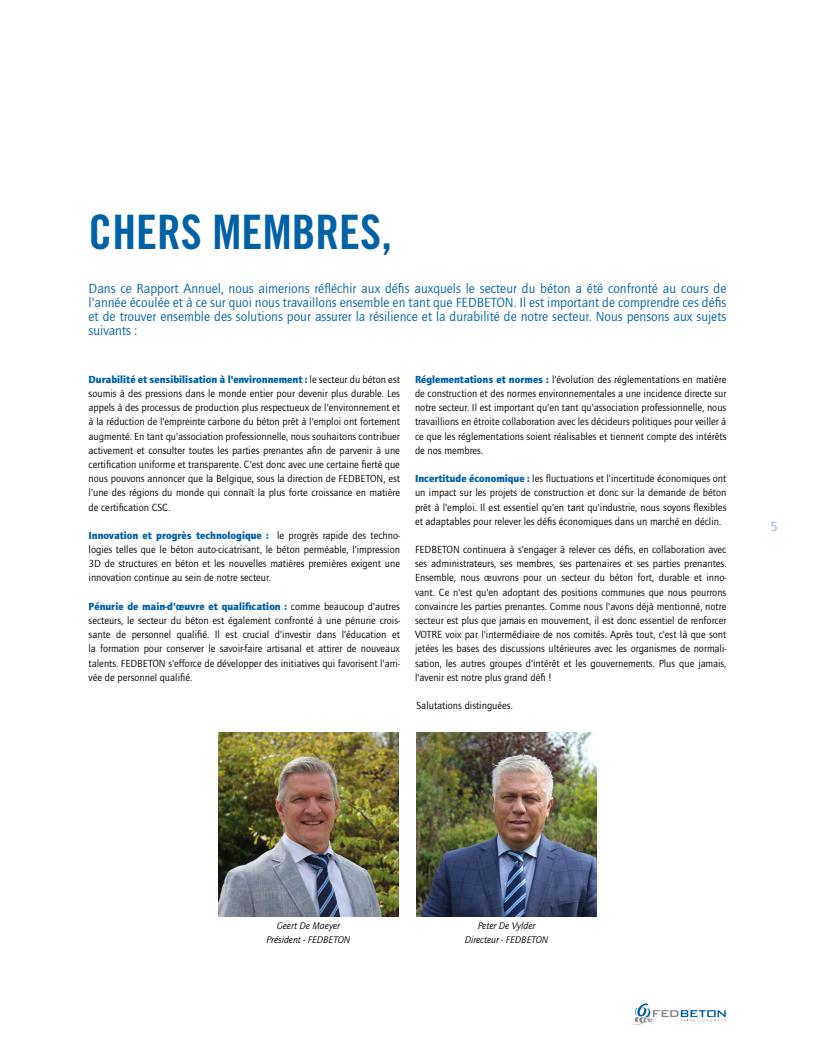
<style>
.page{position:relative;width:815px;height:1053px;background:#fff}
.page>*{position:absolute;margin:0;border:0;box-sizing:border-box;transform-origin:0 0}
.t1{font:47.5px "Trade Gothic LT Std Bd Cn 20";color:#0061a7}
.t2{font:13.75px/13.8px "Quay Sans ITC Std";color:#0061a7;text-align:justify}
.t3{font:13.75px "Quay Sans ITC Std";color:#87a8d4}
.t4{font:10.62px/14.1px "Quay Sans ITC Std";color:#000;text-align:justify}
.t5{font:italic 10px/13.8px "Quay Sans ITC Std";color:#000;text-align:center}
.s1{font-weight:900;color:#0061a7}
</style>
<div class="page">
<svg style="left:630px;top:1003px;width:96px;height:21px"></svg>
<img style="left:218px;top:732px;width:180px;height:184px">
<img style="left:416px;top:732px;width:180px;height:184px">
<h1 class="t1" style="left:89px;top:203px;width:305px">CHERS MEMBRES,</h1>
<p class="t2" style="left:89px;top:282px;width:639px">Dans ce Rapport Annuel, nous aimerions réfléchir aux défis auxquels le secteur du béton a été confronté au cours de l'année écoulée et à ce sur quoi nous travaillons ensemble en tant que FEDBETON. Il est important de comprendre ces défis et de trouver ensemble des solutions pour assurer la résilience et la durabilité de notre secteur. Nous pensons aux sujets suivants :</p>
<p class="t4" style="left:89px;top:372px;width:313px"><span class="s1">Durabilité et sensibilisation à l'environnement :</span> le secteur du béton est soumis à des pressions dans le monde entier pour devenir plus durable. Les appels à des processus de production plus respectueux de l'environnement et à la réduction de l'empreinte carbone du béton prêt à l'emploi ont fortement augmenté. En tant qu'association professionnelle, nous souhaitons contribuer activement et consulter toutes les parties prenantes afin de parvenir à une certification uniforme et transparente. C'est donc avec une certaine fierté que nous pouvons annoncer que la Belgique, sous la direction de FEDBETON, est l'une des régions du monde qui connaît la plus forte croissance en matière de certification CSC.</p>
<p class="t4" style="left:89px;top:528px;width:313px"><span class="s1">Innovation et progrès technologique :</span> le progrès rapide des techno&shy;logies telles que le béton auto-cicatrisant, le béton perméable, l'impression 3D de structures en béton et les nouvelles matières premières exigent une innovation continue au sein de notre secteur.</p>
<p class="t4" style="left:89px;top:599px;width:313px"><span class="s1">Pénurie de main-d'œuvre et qualification :</span> comme beaucoup d'autres secteurs, le secteur du béton est également confronté à une pénurie crois&shy;sante de personnel qualifié. Il est crucial d'investir dans l'éducation et la formation pour conserver le savoir-faire artisanal et attirer de nouveaux talents. FEDBETON s'efforce de développer des initiatives qui favorisent l'arri&shy;vée de personnel qualifié.</p>
<p class="t4" style="left:415px;top:372px;width:313px"><span class="s1">Réglementations et normes :</span> l'évolution des réglementations en matière de construction et des normes environnementales a une incidence directe sur notre secteur. Il est important qu'en tant qu'association professionnelle, nous travaillions en étroite collaboration avec les décideurs politiques pour veiller à ce que les réglementations soient réalisables et tiennent compte des intérêts de nos membres.</p>
<p class="t4" style="left:415px;top:471px;width:313px"><span class="s1">Incertitude économique :</span> les fluctuations et l'incertitude économiques ont un impact sur les projets de construction et donc sur la demande de béton prêt à l'emploi. Il est essentiel qu'en tant qu'industrie, nous soyons flexibles et adaptables pour relever les défis économiques dans un marché en déclin.</p>
<p class="t4" style="left:415px;top:542px;width:313px">FEDBETON continuera à s'engager à relever ces défis, en collaboration avec ses administrateurs, ses membres, ses partenaires et ses parties prenantes.<br>Ensemble, nous œuvrons pour un secteur du béton fort, durable et inno&shy;vant. Ce n'est qu'en adoptant des positions communes que nous pourrons convaincre les parties prenantes. Comme nous l'avons déjà mentionné, notre secteur est plus que jamais en mouvement, il est donc essentiel de renforcer VOTRE voix par l'intermédiaire de nos comités. Après tout, c'est là que sont jetées les bases des discussions ultérieures avec les organismes de normali&shy;sation, les autres groupes d'intérêt et les gouvernements. Plus que jamais, l'avenir est notre plus grand défi !</p>
<p class="t4" style="left:417px;top:698px;width:98px">Salutations distinguées.</p>
<p class="t3" style="left:771px;top:518px;width:9px">5</p>
<p class="t5" style="left:267px;top:919px;width:85px">Geert De Maeyer<br>Président - FEDBETON</p>
<p class="t5" style="left:465px;top:919px;width:85px">Peter De Vylder<br>Directeur - FEDBETON</p>
</div>
